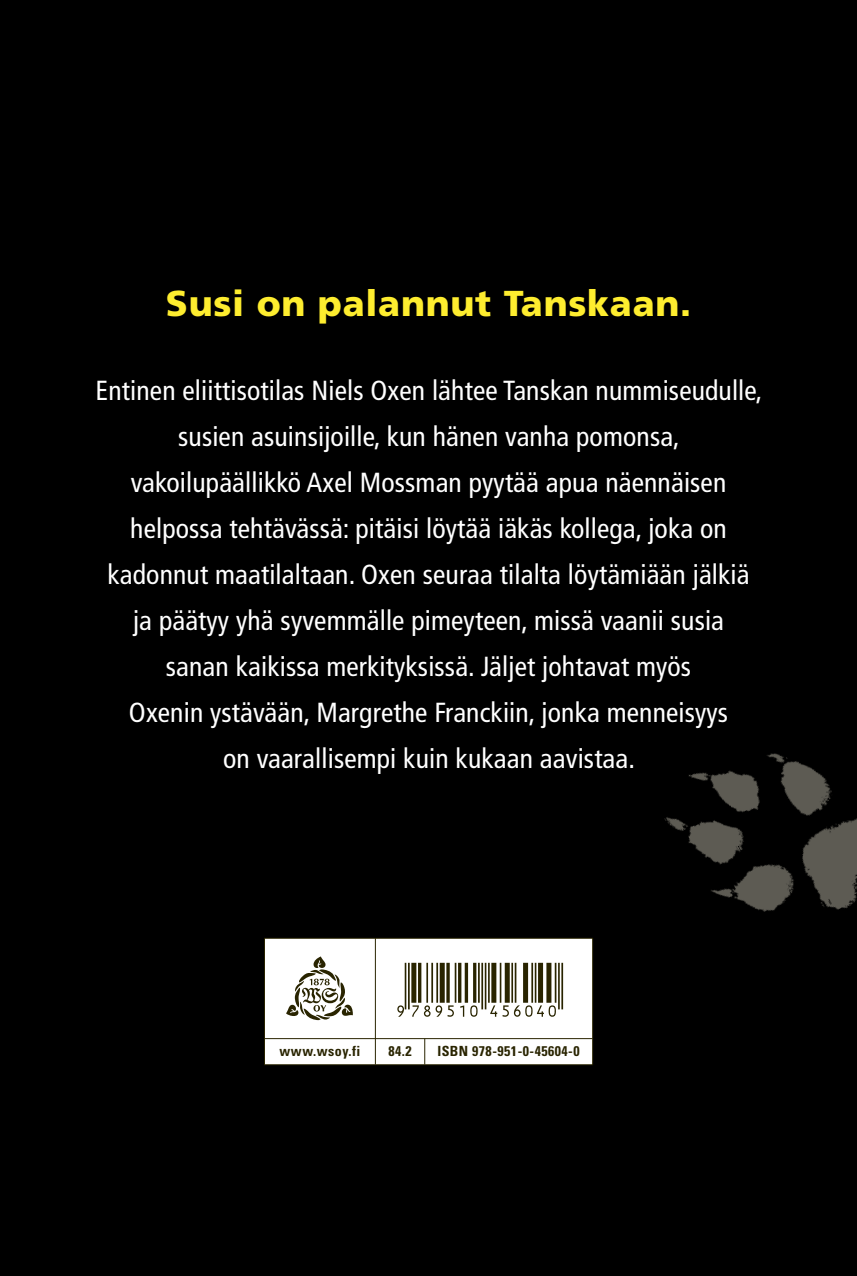
<style>
.page{position:relative;width:857px;height:1276px;background:#fff}
.page>*{position:absolute;margin:0;border:0;box-sizing:border-box;transform-origin:0 0}
.t1{font:53.2px "Viisas EAN Matala";color:#292400}
.t2{font:900 36px "Frutiger LT Std";letter-spacing:.02em;color:#feed2f}
.t3{font:condensed 27.6px/46px "Frutiger LT Std";letter-spacing:.005em;color:#fff;text-align:center}
.t4{font:700 condensed 14px "Univers LT Std";letter-spacing:.035em;color:#292400}
</style>
<div class="page">
<div style="left:0;top:0;width:856px;height:1276px;background:#000"></div>
<img style="left:664px;top:753px;width:192px;height:159px">
<div style="left:264px;top:938px;width:328px;height:126px;background:#fff"></div>
<div style="left:264px;top:938px;width:328px;height:127px;border:1px solid #292400"></div>
<hr style="left:375px;top:938px;width:1px;height:126px;background:#292400">
<hr style="left:264px;top:1038px;width:328px;height:1px;background:#292400">
<svg style="left:424px;top:1038px;width:1px;height:26px"></svg>
<svg style="left:286px;top:956px;width:66px;height:64px"></svg>
<h2 class="t2" style="left:166px;top:282px;width:526px">Susi on palannut Tanskaan.</h2>
<p class="t3" style="left:95px;top:368px;width:668px">Entinen eliittisotilas Niels Oxen lähtee Tanskan nummiseudulle, susien asuinsijoille, kun hänen vanha pomonsa, vakoilupäällikkö Axel Mossman pyytää apua näennäisen helpossa tehtävässä: pitäisi löytää iäkäs kollega, joka on kadonnut maatilaltaan. Oxen seuraa tilalta löytämiään jälkiä ja päätyy yhä syvemmälle pimeyteen, missä vaanii susia<br>sanan kaikissa merkityksissä. Jäljet johtavat myös<br>Oxenin ystävään, Margrethe Franckiin, jonka menneisyys<br>on vaarallisempi kuin kukaan aavistaa.</p>
<h1 class="t1" style="left:393px;top:962px;width:171px">*9789510456040*</h1>
<p class="t4" style="left:279px;top:1042px;width:82px">www.wsoy.fi</p>
<p class="t4" style="left:388px;top:1042px;width:25px">84.2</p>
<p class="t4" style="left:437px;top:1042px;width:143px">ISBN 978-951-0-45604-0</p>
</div>
